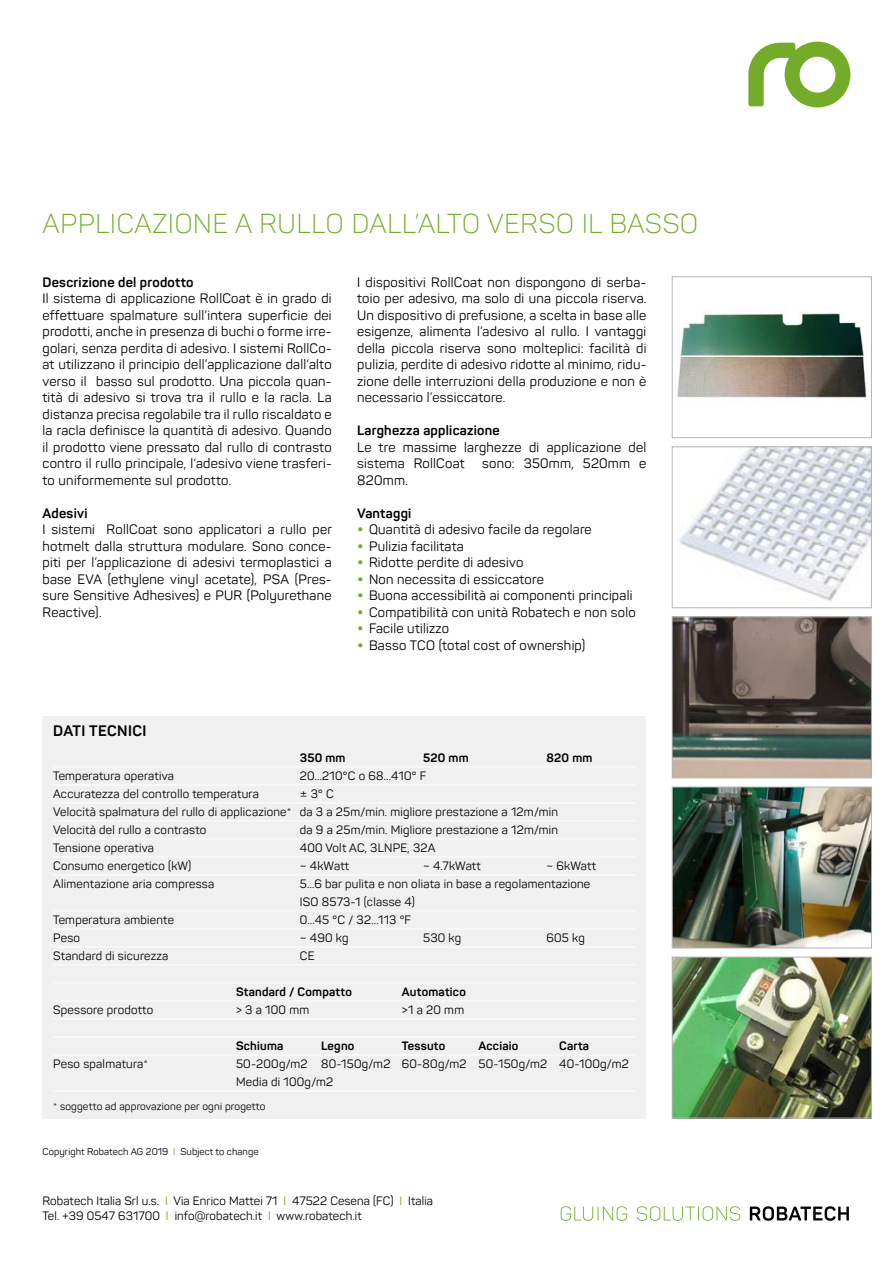
<style>
.page{position:relative;width:893px;height:1263px;background:#fff}
.page>*{position:absolute;margin:0;border:0;box-sizing:border-box;transform-origin:0 0}
.t1{font:300 27px "Panton";letter-spacing:.03em;color:#74ac2a}
.t2{font:700 15px "Panton";letter-spacing:.03em;color:#000}
.t3{font:13.5px/16.5px "Panton";letter-spacing:.02em;color:#000;text-align:justify}
.t4{font:700 13.5px "Panton";letter-spacing:.02em;color:#000}
.t5{font:12px/18px "Panton";letter-spacing:.02em;color:#000}
.t6{font:700 12px "Panton";letter-spacing:.02em;color:#000}
.t7{font:10.5px "Panton";letter-spacing:.02em;color:#000}
.t8{font:9.75px "Panton";letter-spacing:.01em;color:#000}
.s1{font-weight:700;font-size:18px;color:#74ac2a}
.s2{color:#74ac2a}
</style>
<div class="page">
<svg style="left:748px;top:42px;width:102px;height:65px"></svg>
<svg style="left:750px;top:1206px;width:99px;height:15px"></svg>
<svg style="left:561px;top:1206px;width:179px;height:15px"></svg>
<div style="left:43px;top:716px;width:603px;height:402px;background:#f0f0f0"></div>
<hr style="left:53px;top:767px;width:583px;height:1px;background:#fff">
<hr style="left:53px;top:785px;width:583px;height:1px;background:#fff">
<hr style="left:53px;top:803px;width:583px;height:1px;background:#fff">
<hr style="left:53px;top:821px;width:583px;height:1px;background:#fff">
<hr style="left:53px;top:839px;width:583px;height:1px;background:#fff">
<hr style="left:53px;top:857px;width:583px;height:1px;background:#fff">
<hr style="left:53px;top:875px;width:583px;height:1px;background:#fff">
<hr style="left:53px;top:911px;width:583px;height:1px;background:#fff">
<hr style="left:53px;top:929px;width:583px;height:1px;background:#fff">
<hr style="left:53px;top:947px;width:583px;height:1px;background:#fff">
<hr style="left:53px;top:965px;width:583px;height:1px;background:#fff">
<hr style="left:53px;top:983px;width:583px;height:1px;background:#fff">
<hr style="left:53px;top:1001px;width:583px;height:1px;background:#fff">
<hr style="left:53px;top:1019px;width:583px;height:1px;background:#fff">
<hr style="left:53px;top:1037px;width:583px;height:1px;background:#fff">
<hr style="left:53px;top:1055px;width:583px;height:1px;background:#fff">
<hr style="left:53px;top:1091px;width:583px;height:1px;background:#fff">
<img style="left:680px;top:448px;width:190px;height:153px">
<div style="left:672px;top:446px;width:200px;height:162px;border:1px solid #b3b2b2"></div>
<img style="left:674px;top:619px;width:196px;height:157px">
<div style="left:672px;top:617px;width:200px;height:161px;border:1px solid #b3b2b2"></div>
<img style="left:674px;top:959px;width:196px;height:157px">
<div style="left:672px;top:957px;width:200px;height:161px;border:1px solid #b3b2b2"></div>
<img style="left:674px;top:789px;width:196px;height:157px">
<div style="left:672px;top:787px;width:200px;height:161px;border:1px solid #b3b2b2"></div>
<img style="left:677px;top:313px;width:190px;height:85px">
<div style="left:672px;top:276px;width:200px;height:162px;border:1px solid #b3b2b2"></div>
<h1 class="t1" style="left:43px;top:207px;width:657px">APPLICAZIONE A RULLO DALL’ALTO VERSO IL BASSO</h1>
<p class="t4" style="left:43px;top:273px;width:152px">Descrizione del prodotto</p>
<p class="t3" style="left:43px;top:290px;width:291px">Il sistema di applicazione RollCoat è in grado di effettuare spalmature sull’intera superficie dei prodotti, anche in presenza di buchi o forme irre&shy;golari, senza perdita di adesivo. I sistemi RollCo&shy;at utilizzano il principio dell’applicazione dall’alto verso il basso sul prodotto. Una piccola quan&shy;tità di adesivo si trova tra il rullo e la racla. La distanza precisa regolabile tra il rullo riscaldato e la racla definisce la quantità di adesivo. Quando il prodotto viene pressato dal rullo di contrasto contro il rullo principale, l‘adesivo viene trasferi&shy;to uniformemente sul prodotto.</p>
<p class="t4" style="left:43px;top:504px;width:46px">Adesivi</p>
<p class="t3" style="left:43px;top:521px;width:291px">I sistemi RollCoat sono applicatori a rullo per hotmelt dalla struttura modulare. Sono conce&shy;piti per l’applicazione di adesivi termoplastici a base EVA (ethylene vinyl acetate), PSA (Pres&shy;sure Sensitive Adhesives) e PUR (Polyurethane Reactive).</p>
<p class="t3" style="left:357px;top:273px;width:291px">I dispositivi RollCoat non dispongono di serba&shy;toio per adesivo, ma solo di una piccola riserva.<br>Un dispositivo di prefusione, a scelta in base alle esigenze, alimenta l’adesivo al rullo. I vantaggi della piccola riserva sono molteplici: facilità di pulizia, perdite di adesivo ridotte al minimo, ridu&shy;zione delle interruzioni della produzione e non è necessario l’essiccatore.</p>
<p class="t4" style="left:357px;top:422px;width:144px">Larghezza applicazione</p>
<p class="t3" style="left:357px;top:438px;width:291px">Le tre massime larghezze di applicazione del sistema RollCoat</p>
<p class="t3" style="left:482px;top:455px;width:166px">sono: 350mm, 520mm e</p>
<p class="t3" style="left:357px;top:471px;width:52px">820mm.</p>
<p class="t4" style="left:357px;top:504px;width:56px">Vantaggi</p>
<p class="t3" style="left:357px;top:521px;width:236px"><span class="s1">•</span> Quantità di adesivo facile da regolare</p>
<p class="t3" style="left:357px;top:538px;width:108px"><span class="s1">•</span> Pulizia facilitata</p>
<p class="t3" style="left:357px;top:554px;width:168px"><span class="s1">•</span> Ridotte perdite di adesivo</p>
<p class="t3" style="left:357px;top:571px;width:188px"><span class="s1">•</span> Non necessita di essiccatore</p>
<p class="t3" style="left:357px;top:587px;width:277px"><span class="s1">•</span> Buona accessibilità ai componenti principali</p>
<p class="t3" style="left:357px;top:604px;width:280px"><span class="s1">•</span> Compatibilità con unità Robatech e non solo</p>
<p class="t3" style="left:357px;top:620px;width:93px"><span class="s1">•</span> Facile utilizzo</p>
<p class="t3" style="left:357px;top:637px;width:230px"><span class="s1">•</span> Basso TCO (total cost of ownership)</p>
<p class="t2" style="left:53px;top:721px;width:95px">DATI TECNICI</p>
<p class="t6" style="left:300px;top:751px;width:47px">350 mm</p>
<p class="t6" style="left:423px;top:751px;width:47px">520 mm</p>
<p class="t6" style="left:546px;top:751px;width:47px">820 mm</p>
<p class="t5" style="left:53px;top:767px;width:122px">Temperatura operativa</p>
<p class="t5" style="left:300px;top:767px;width:128px">20…210°C o 68…410° F</p>
<p class="t5" style="left:53px;top:785px;width:207px">Accuratezza del controllo temperatura</p>
<p class="t5" style="left:53px;top:785px;width:506px;text-indent:247px">± 3° C<br>Velocità spalmatura del rullo di applicazione* da 3 a 25m/min. migliore prestazione a 12m/min<br>Velocità del rullo a contrasto</p>
<p class="t5" style="left:300px;top:821px;width:260px">da 9 a 25m/min. Migliore prestazione a 12m/min</p>
<p class="t5" style="left:53px;top:839px;width:102px">Tensione operativa</p>
<p class="t5" style="left:300px;top:839px;width:137px">400 Volt AC, 3LNPE, 32A</p>
<p class="t5" style="left:53px;top:857px;width:140px">Consumo energetico (kW)</p>
<p class="t5" style="left:300px;top:857px;width:51px">~ 4kWatt</p>
<p class="t5" style="left:423px;top:857px;width:59px">~ 4.7kWatt</p>
<p class="t5" style="left:546px;top:857px;width:51px">~ 6kWatt</p>
<p class="t5" style="left:53px;top:875px;width:163px">Alimentazione aria compressa</p>
<p class="t5" style="left:300px;top:875px;width:292px">5…6 bar pulita e non oliata in base a regolamentazione<br>ISO 8573-1 (classe 4)</p>
<p class="t5" style="left:53px;top:911px;width:122px">Temperatura ambiente</p>
<p class="t5" style="left:300px;top:911px;width:113px">0…45 °C / 32…113 °F</p>
<p class="t5" style="left:53px;top:929px;width:28px">Peso</p>
<p class="t5" style="left:300px;top:929px;width:50px">~ 490 kg</p>
<p class="t5" style="left:423px;top:929px;width:40px">530 kg</p>
<p class="t5" style="left:546px;top:929px;width:40px">605 kg</p>
<p class="t5" style="left:53px;top:947px;width:117px">Standard di sicurezza</p>
<p class="t5" style="left:300px;top:947px;width:16px">CE</p>
<p class="t6" style="left:236px;top:985px;width:117px">Standard / Compatto</p>
<p class="t6" style="left:402px;top:985px;width:66px">Automatico</p>
<p class="t5" style="left:53px;top:1001px;width:102px">Spessore prodotto</p>
<p class="t5" style="left:236px;top:1001px;width:75px">&gt; 3 a 100 mm</p>
<p class="t5" style="left:402px;top:1001px;width:64px">&gt;1 a 20 mm</p>
<p class="t6" style="left:236px;top:1039px;width:49px">Schiuma</p>
<p class="t6" style="left:321px;top:1039px;width:35px">Legno</p>
<p class="t6" style="left:402px;top:1039px;width:45px">Tessuto</p>
<p class="t6" style="left:478px;top:1039px;width:41px">Acciaio</p>
<p class="t6" style="left:559px;top:1039px;width:31px">Carta</p>
<p class="t5" style="left:53px;top:1055px;width:96px">Peso spalmatura*</p>
<p class="t5" style="left:236px;top:1055px;width:394px">50-200g/m2 80-150g/m2 60-80g/m2 50-150g/m2 40-100g/m2<br>Media di 100g/m2</p>
<p class="t7" style="left:53px;top:1100px;width:214px">* soggetto ad approvazione per ogni progetto</p>
<p class="t8" style="left:43px;top:1146px;width:218px">Copyright Robatech AG 2019 <span class="s2">I</span> Subject to change</p>
<p class="t5" style="left:43px;top:1194px;width:392px;line-height:15px">Robatech Italia Srl u.s. <span class="s2">I</span> Via Enrico Mattei 71 <span class="s2">I</span> 47522 Cesena (FC) <span class="s2">I</span> Italia<br>Tel. +39 0547 631700 <span class="s2">I</span> info@robatech.it <span class="s2">I</span> www.robatech.it</p>
</div>
